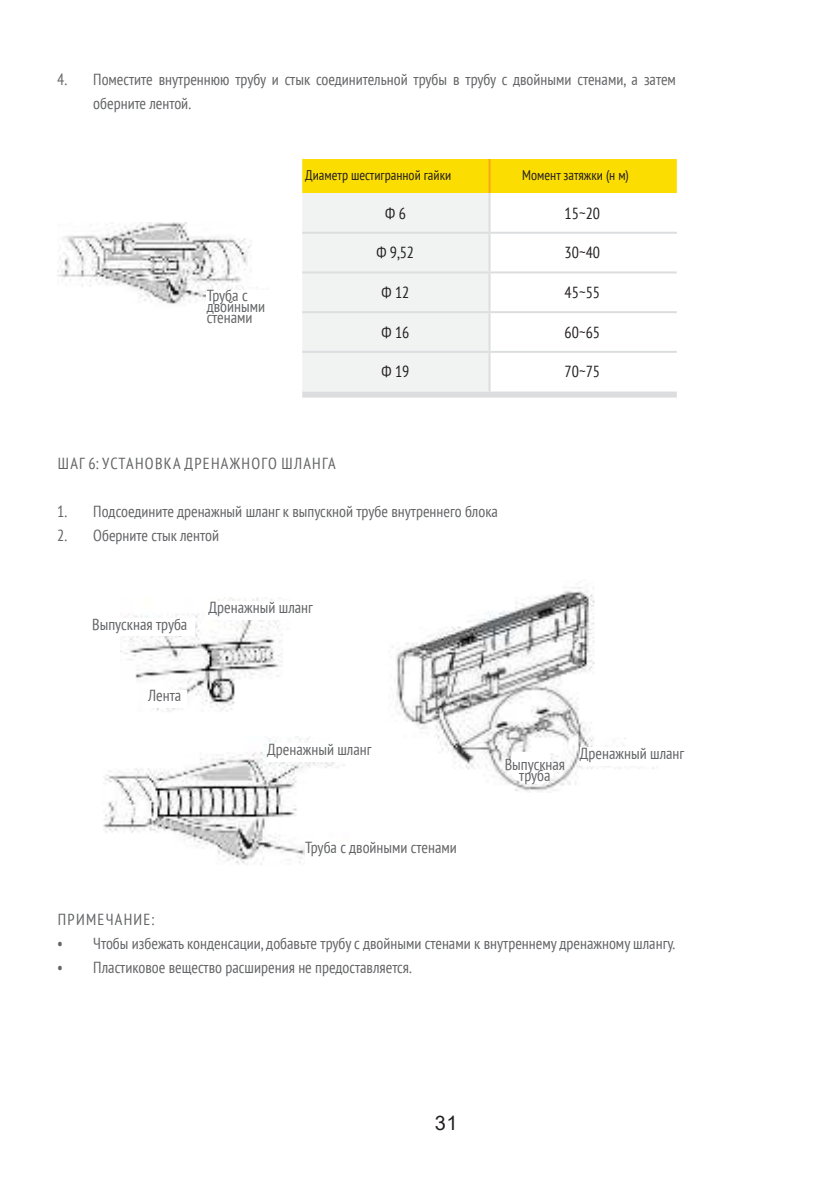
<style>
.page{position:relative;width:840px;height:1191px;background:#fff}
.page>*{position:absolute;margin:0;border:0;box-sizing:border-box;transform-origin:0 0}
.t1{font:20px "Arial";color:#231f20}
.t2{font:condensed 16px/11.2px "PT Sans";color:#636466}
.t3{font:condensed 16px/24px "PT Sans";letter-spacing:.08em;color:#636466}
.t4{font:condensed 16px "PT Sans";color:#231f20}
.t5{font:condensed 14px "PT Sans";color:#231f20}
</style>
<div class="page">
<svg style="left:302px;top:159px;width:374px;height:238px"></svg>
<hr style="left:488px;top:159px;width:2px;height:34px;background:#faa61a">
<hr style="left:302px;top:232px;width:187px;height:2px;background:#dcddde">
<hr style="left:489px;top:232px;width:187px;height:2px;background:#dcddde">
<hr style="left:302px;top:271px;width:187px;height:2px;background:#dcddde">
<hr style="left:489px;top:271px;width:187px;height:2px;background:#dcddde">
<hr style="left:302px;top:311px;width:187px;height:2px;background:#dcddde">
<hr style="left:489px;top:311px;width:187px;height:2px;background:#dcddde">
<hr style="left:302px;top:351px;width:187px;height:2px;background:#dcddde">
<hr style="left:489px;top:351px;width:187px;height:2px;background:#dcddde">
<hr style="left:488px;top:193px;width:2px;height:39px;background:#dcddde">
<hr style="left:488px;top:234px;width:2px;height:37px;background:#dcddde">
<hr style="left:488px;top:273px;width:2px;height:38px;background:#dcddde">
<hr style="left:488px;top:313px;width:2px;height:38px;background:#dcddde">
<hr style="left:488px;top:353px;width:2px;height:38px;background:#dcddde">
<img style="left:57px;top:223px;width:200px;height:81px">
<div style="left:206px;top:290px;width:96px;height:57px;background:#fff"></div>
<img style="left:120px;top:598px;width:163px;height:114px">
<img style="left:388px;top:583px;width:266px;height:209px">
<div style="left:92px;top:618px;width:103px;height:18px;background:#fff"></div>
<div style="left:208px;top:601px;width:117px;height:19px;background:#fff"></div>
<div style="left:148px;top:689px;width:38px;height:18px;background:#fff"></div>
<div style="left:579px;top:747px;width:117px;height:19px;background:#fff"></div>
<svg style="left:508px;top:752px;width:45px;height:32px"></svg>
<img style="left:103px;top:736px;width:241px;height:129px">
<div style="left:267px;top:743px;width:116px;height:19px;background:#fff"></div>
<div style="left:305px;top:842px;width:182px;height:47px;background:#fff"></div>
<p class="t2" style="left:93px;top:69px;width:584px;line-height:24px;text-indent:-36px">4. Поместите внутреннюю трубу и стык соединительной трубы в трубу с двойными стенами, а затем оберните лентой.</p>
<p class="t2" style="left:206px;top:289px;width:60px">Труба с двойными стенами</p>
<p class="t5" style="left:305px;top:166px;width:148px">Диаметр шестигранной гайки</p>
<p class="t5" style="left:522px;top:166px;width:108px">Момент затяжки (н м)</p>
<p class="t4" style="left:385px;top:203px;width:22px">Ф 6</p>
<p class="t4" style="left:564px;top:203px;width:37px">15~20</p>
<p class="t4" style="left:376px;top:242px;width:39px">Ф 9,52</p>
<p class="t4" style="left:564px;top:247px;width:37px">30~40</p>
<p class="t4" style="left:381px;top:282px;width:29px">Ф 12</p>
<p class="t4" style="left:564px;top:282px;width:37px">45~55</p>
<p class="t4" style="left:381px;top:322px;width:29px">Ф 16</p>
<p class="t4" style="left:564px;top:322px;width:37px">60~65</p>
<p class="t4" style="left:381px;top:361px;width:29px">Ф 19</p>
<p class="t4" style="left:564px;top:361px;width:37px">70~75</p>
<p class="t3" style="left:58px;top:451px;width:279px">ШАГ 6: УСТАНОВКА ДРЕНАЖНОГО ШЛАНГА</p>
<p class="t2" style="left:57px;top:508px;width:442px">1. Подсоедините дренажный шланг к выпускной трубе внутреннего блока</p>
<p class="t2" style="left:57px;top:532px;width:163px">2. Оберните стык лентой</p>
<p class="t2" style="left:92px;top:618px;width:97px">Выпускная труба</p>
<p class="t2" style="left:208px;top:601px;width:106px">Дренажный шланг</p>
<p class="t2" style="left:148px;top:689px;width:35px">Лента</p>
<p class="t2" style="left:267px;top:743px;width:106px">Дренажный шланг</p>
<p class="t2" style="left:305px;top:841px;width:153px">Труба с двойными стенами</p>
<p class="t2" style="left:504px;top:758px;width:62px;text-align:center">Выпускная труба</p>
<p class="t2" style="left:579px;top:747px;width:106px">Дренажный шланг</p>
<p class="t3" style="left:57px;top:907px;width:98px">ПРИМЕЧАНИЕ: ï</p>
<p class="t2" style="left:93px;top:937px;width:583px">Чтобы избежать конденсации, добавьте трубу с двойными стенами к внутреннему дренажному шлангу.</p>
<p class="t2" style="left:57px;top:964px;width:7px">ï</p>
<p class="t2" style="left:93px;top:961px;width:319px">Пластиковое вещество расширения не предоставляется.</p>
<p class="t1" style="left:434px;top:1115px;width:24px">31</p>
</div>
